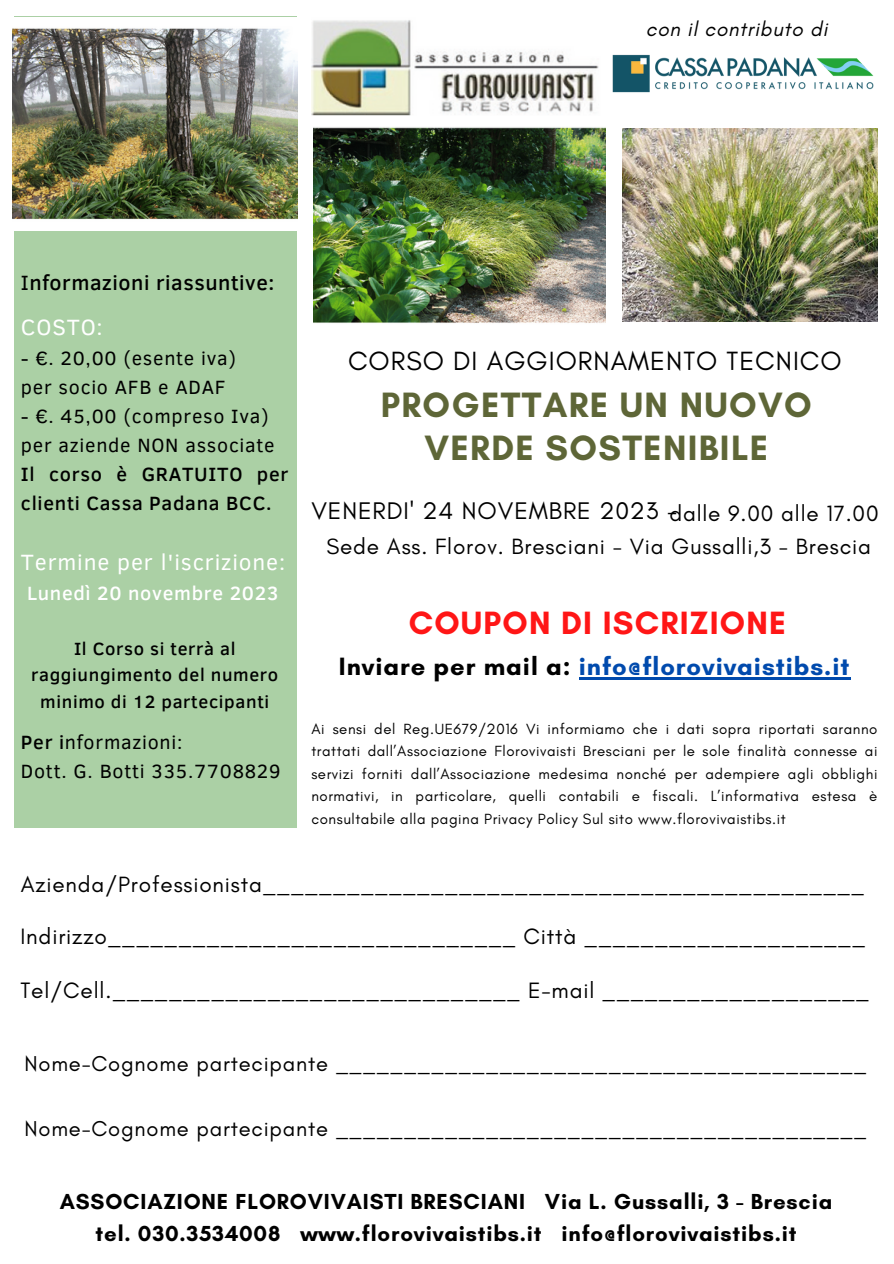
<style>
.page{position:relative;width:894px;height:1264px;background:#fff}
.page>*{position:absolute;margin:0;border:0;box-sizing:border-box;transform-origin:0 0}
.t1{font:700 35.85px "Glacial Indifference";letter-spacing:.035em;color:#5e6637}
.t2{font:700 32.85px "Glacial Indifference";letter-spacing:.035em;color:#ff1616}
.t3{font:26.85px "Glacial Indifference";letter-spacing:.035em;color:#000}
.t4{font:700 25.5px "Glacial Indifference";letter-spacing:.035em;color:#004aad}
.t5{font:24.45px "Glacial Indifference";letter-spacing:.035em;color:#000}
.t6{font:22.65px "Glacial Indifference";letter-spacing:.035em;color:#000}
.t7{font:22.65px "Clear Sans";letter-spacing:.035em;color:#fff}
.t8{font:22.5px "Glacial Indifference";letter-spacing:.035em;color:#000}
.t9{font:700 22.2px/32.7px "Glacial Indifference";letter-spacing:.035em;color:#000;text-align:center}
.t10{font:21.9px "Glacial Indifference";letter-spacing:.035em;color:#000}
.t11{font:500 21.15px "Clear Sans";letter-spacing:.025em;color:#000}
.t12{font:italic 20.7px "Glacial Indifference";letter-spacing:.035em;color:#000}
.t13{font:19.65px "Clear Sans";letter-spacing:.04em;color:#000}
.t14{font:500 19.65px/29px "Clear Sans";letter-spacing:.04em;color:#000}
.t15{font:500 19.65px "Clear Sans";letter-spacing:.04em;color:#fff}
.t16{font:500 18.15px/26.7px "Clear Sans";letter-spacing:.04em;color:#000;text-align:center}
.t17{font:15px/22.5px "Glacial Indifference";letter-spacing:.035em;color:#000;text-align:justify}
.s1{font-weight:400}
.s2{font-weight:500}
.s3{color:#000}
</style>
<div class="page">
<div style="left:14px;top:17px;width:282px;height:811px;background:#abd0a5"></div>
<img style="left:311px;top:20px;width:288px;height:96px">
<img style="left:612px;top:54px;width:262px;height:39px">
<img style="left:12px;top:17px;width:285px;height:213px">
<img style="left:314px;top:127px;width:291px;height:196px">
<img style="left:622px;top:129px;width:255px;height:192px">
<hr style="left:578px;top:677px;width:272px;height:2px;background:#004aad">
<p class="t12" style="left:645px;top:16px;width:183px">con il contributo di</p>
<p class="t11" style="left:21px;top:267px;width:255px"><span class="s1">I</span>nformazioni riassuntive:</p>
<p class="t7" style="left:21px;top:311px;width:83px">COSTO:</p>
<p class="t13" style="left:21px;top:344px;width:216px">- €. 20,00 (esente iva)</p>
<p class="t13" style="left:21px;top:373px;width:206px">per socio AFB e ADAF</p>
<p class="t13" style="left:21px;top:402px;width:249px">- €. 45,00 (compreso Iva)</p>
<p class="t13" style="left:21px;top:431px;width:255px">per aziende NON associate</p>
<p class="t14" style="left:21px;top:459px;width:269px">Il corso è GRATUITO per clienti Cassa Padana BCC.</p>
<p class="t7" style="left:21px;top:545px;width:266px">Termine per l'iscrizione:</p>
<p class="t15" style="left:27px;top:578px;width:253px">Lunedì 20 novembre 2023</p>
<p class="t16" style="left:31px;top:634px;width:249px">Il Corso si terrà al raggiungimento del numero minimo di 12 partecipanti</p>
<p class="t13" style="left:21px;top:728px;width:163px"><span class="s2">Per i</span>nformazioni:</p>
<p class="t13" style="left:21px;top:757px;width:261px">Dott. G. Botti 335.7708829</p>
<p class="t3" style="left:348px;top:344px;width:495px">CORSO DI AGGIORNAMENTO TECNICO</p>
<p class="t1" style="left:381px;top:383px;width:432px">PROGETTARE UN NUOVO</p>
<p class="t1" style="left:424px;top:426px;width:345px">VERDE SOSTENIBILE</p>
<p class="t5" style="left:311px;top:496px;width:367px">VENERDI' 24 NOVEMBRE 2023 -</p>
<p class="t8" style="left:669px;top:499px;width:211px">dalle 9.00 alle 17.00</p>
<p class="t8" style="left:326px;top:533px;width:546px">Sede Ass. Florov. Bresciani - Via Gussalli,3 - Brescia</p>
<p class="t2" style="left:408px;top:603px;width:378px">COUPON DI ISCRIZIONE</p>
<p class="t4" style="left:339px;top:650px;width:511px"><span class="s3">Inviare per mail a:</span> info@florovivaistibs.it</p>
<p class="t17" style="left:311px;top:717px;width:567px">Ai sensi del Reg.UE679/2016 Vi informiamo che i dati sopra riportati saranno trattati dall’Associazione Florovivaisti Bresciani per le sole finalità connesse ai servizi forniti dall’Associazione medesima nonché per adempiere agli obblighi normativi, in particolare, quelli contabili e fiscali. L’informativa estesa è consultabile alla pagina Privacy Policy Sul sito www.florovivaistibs.it</p>
<p class="t8" style="left:21px;top:870px;width:844px">Azienda/Professionista___________________________________________</p>
<p class="t6" style="left:20px;top:922px;width:846px">Indirizzo_____________________________ Città ____________________</p>
<p class="t6" style="left:20px;top:976px;width:850px">Tel/Cell._____________________________ E-mail ___________________</p>
<p class="t10" style="left:25px;top:1050px;width:843px">Nome-Cognome partecipante _______________________________________</p>
<p class="t10" style="left:25px;top:1115px;width:843px">Nome-Cognome partecipante _______________________________________</p>
<p class="t9" style="left:60px;top:1184px;width:773px">ASSOCIAZIONE FLOROVIVAISTI BRESCIANI Via L. Gussalli, 3 - Brescia tel. 030.3534008 www.florovivaistibs.it info@florovivaistibs.it</p>
</div>
